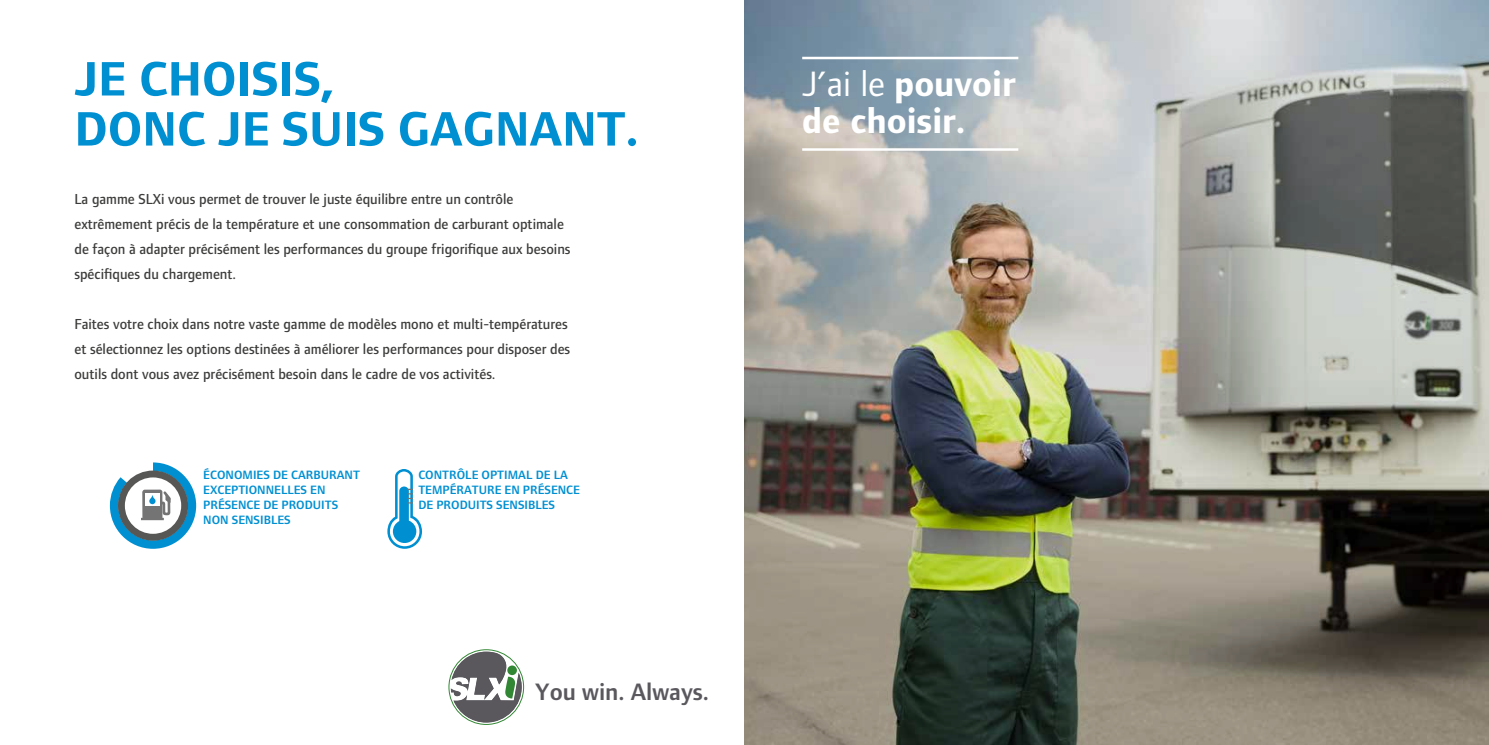
<style>
.page{position:relative;width:1489px;height:745px;background:#fff}
.page>*{position:absolute;margin:0;border:0;box-sizing:border-box;transform-origin:0 0}
.t1{font:700 50px/50px "Foundry Form Sans Blonde";color:#0090d2}
.t2{font:700 36.5px/36.5px "Foundry Form Sans Blonde";color:#fff}
.t3{font:600 24.62px "Foundry Form Sans Blonde";color:#5a585d}
.t4{font:500 15px/25px "Foundry Form Sans Blonde";color:#3c3c3b}
.t5{font:600 12.5px/15px "Foundry Form Sans Blonde";color:#0090d2}
.s1{font-weight:400}
</style>
<div class="page">
<img style="left:744px;top:0;width:744px;height:744px">
<svg style="left:110px;top:462px;width:86px;height:86px"></svg>
<svg style="left:387px;top:469px;width:35px;height:79px"></svg>
<hr style="left:802px;top:57px;width:216px;height:2px;background:#fff">
<hr style="left:802px;top:148px;width:216px;height:3px;background:#fff">
<svg style="left:449px;top:650px;width:74px;height:74px"></svg>
<div style="left:507px;top:665px;width:10px;height:9px;background:#328734;border-radius:50%"></div>
<div style="left:448px;top:648px;width:76px;height:76px;border:1px solid #328734;border-radius:50%"></div>
<h1 class="t1" style="left:74px;top:54px;width:565px">JE CHOISIS,<br>DONC JE SUIS GAGNANT.</h1>
<p class="t4" style="left:74px;top:186px;width:497px">La gamme SLXi vous permet de trouver le juste équilibre entre un contrôle extrêmement précis de la température et une consommation de carburant optimale de façon à adapter précisément les performances du groupe frigorifique aux besoins spécifiques du chargement.</p>
<p class="t4" style="left:74px;top:311px;width:497px">Faites votre choix dans notre vaste gamme de modèles mono et multi-températures et sélectionnez les options destinées à améliorer les performances pour disposer des outils dont vous avez précisément besoin dans le cadre de vos activités.</p>
<p class="t5" style="left:203px;top:466px;width:158px">ÉCONOMIES DE CARBURANT<br>EXCEPTIONNELLES EN<br>PRÉSENCE DE PRODUITS<br>NON SENSIBLES</p>
<p class="t5" style="left:418px;top:466px;width:163px">CONTRÔLE OPTIMAL DE LA<br>TEMPÉRATURE EN PRÉSENCE<br>DE PRODUITS SENSIBLES</p>
<h3 class="t3" style="left:535px;top:677px;width:175px">You win. Always.</h3>
<h2 class="t2" style="left:802px;top:66px;width:215px"><span class="s1">J’ai le</span> pouvoir de choisir.</h2>
</div>
